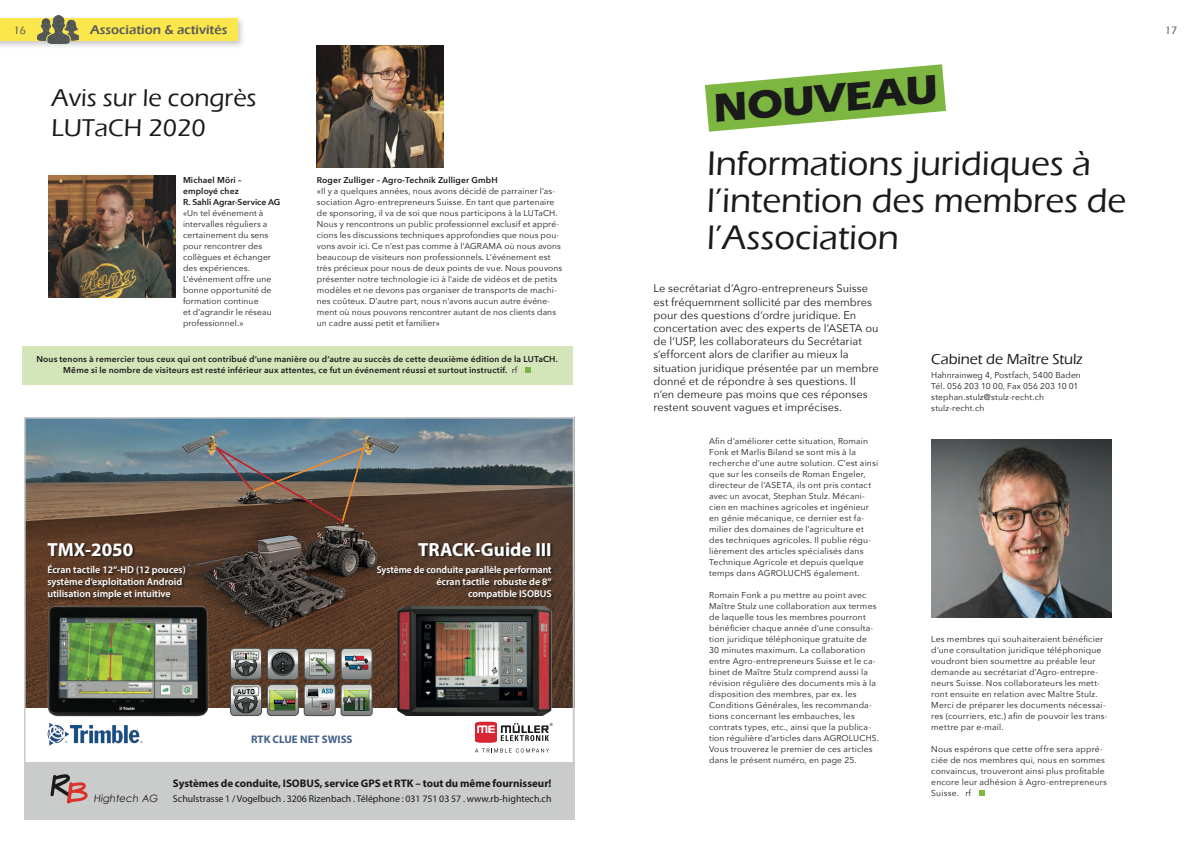
<style>
.page{position:relative;width:1191px;height:842px;background:#fff}
.page>*{position:absolute;margin:0;border:0;box-sizing:border-box;transform-origin:0 0}
.t1{font:700 41.1px "Eras ITC";color:#1a1a1a}
.t2{font:500 35px/37px "Eras ITC";color:#1a1a1a}
.t3{font:500 25px/30px "Eras ITC";color:#1a1a1a}
.t4{font:700 19px "Myriad Pro";color:#fff}
.t5{font:500 15px "Eras ITC";letter-spacing:-.005em;color:#1a1a1a}
.t6{font:600 13px "Eras ITC";color:#585a5a}
.t7{font:11px/13.2px "Avenir Next";color:#1a1a1a}
.t8{font:700 11px "Myriad Pro";color:#1a1a1a}
.t9{font:700 11px "Myriad Pro";color:#446189}
.t10{font:500 11px "Eras ITC";color:#555b5b}
.t11{font:italic 10.2px "Century Gothic";color:#1a1a1a}
.t12{font:600 10px/12px "Myriad Pro";color:#fff;text-align:right}
.t13{font:9.9px "Myriad Pro";color:#1a1a1a}
.t14{font:8.5px/11px "Avenir Next";letter-spacing:.02em;color:#1a1a1a}
.t15{font:600 8.5px/11px "Avenir Next";letter-spacing:.015em;color:#1a1a1a}
.s1{font-weight:400}
</style>
<div class="page">
<img style="left:931px;top:439px;width:180px;height:179px">
<svg style="left:705px;top:64px;width:241px;height:68px"></svg>
<div style="left:0;top:15px;width:246px;height:35px;background:#1a1a1a;opacity:.25"></div>
<div style="left:0;top:18px;width:237px;height:23px;background:#fbe64c"></div>
<img style="left:37px;top:15px;width:41px;height:28px">
<svg style="left:979px;top:791px;width:5px;height:5px"></svg>
<div style="left:24px;top:762px;width:550px;height:58px;background:#cacccb"></div>
<img style="left:27px;top:420px;width:544px;height:287px">
<img style="left:351px;top:426px;width:48px;height:35px">
<svg style="left:216px;top:447px;width:149px;height:76px;background:#685f5a"></svg>
<img style="left:182px;top:426px;width:47px;height:35px">
<svg style="left:267px;top:648px;width:31px;height:68px;background:#797d6b"></svg>
<div style="left:341px;top:684px;width:31px;height:32px;border:1px solid #4c4e4d;border-radius:3px"></div>
<div style="left:304px;top:684px;width:31px;height:32px;border:1px solid #4c4e4d;border-radius:3px"></div>
<svg style="left:304px;top:648px;width:31px;height:67px;background:#999b97"></svg>
<div style="left:230px;top:684px;width:31px;height:32px;border:1px solid #4c4e4d;border-radius:4px"></div>
<svg style="left:230px;top:648px;width:31px;height:67px;background:#82827f"></svg>
<svg style="left:341px;top:648px;width:31px;height:67px;background:#888b80"></svg>
<svg style="left:50px;top:774px;width:38px;height:29px"></svg>
<img style="left:47px;top:603px;width:165px;height:114px">
<img style="left:397px;top:607px;width:155px;height:108px">
<div style="left:378px;top:543px;width:176px;height:60px;background:#1a1a1a;opacity:.75"></div>
<div style="left:48px;top:543px;width:140px;height:60px;background:#1a1a1a;opacity:.75"></div>
<img style="left:47px;top:723px;width:95px;height:23px">
<svg style="left:475px;top:722px;width:78px;height:31px"></svg>
<div style="left:24px;top:417px;width:550px;height:403px;border:2px solid #cacccb"></div>
<div style="left:22px;top:346px;width:550px;height:38px;background:#d5e5ba"></div>
<img style="left:49px;top:176px;width:127px;height:121px">
<img style="left:317px;top:45px;width:127px;height:122px">
<svg style="left:525px;top:368px;width:6px;height:5px"></svg>
<p class="t10" style="left:8px;top:24px;width:20px">516</p>
<h3 class="t6" style="left:90px;top:22px;width:139px">Association &amp; activités</h3>
<h3 class="t3" style="left:51px;top:83px;width:207px">Avis sur le congrès<br>LUTaCH 2020</h3>
<p class="t15" style="left:317px;top:174px;width:182px">Roger Zulliger – Agro-Technik Zulliger GmbH</p>
<p class="t14" style="left:317px;top:185px;width:247px">«Il y a quelques années, nous avons décidé de parrainer l’as&shy;sociation Agro-entrepreneurs Suisse. En tant que partenaire de sponsoring, il va de soi que nous participons à la LUTaCH.<br>Nous y rencontrons un public professionnel exclusif et appré&shy;cions les discussions techniques approfondies que nous pou&shy;vons avoir ici. Ce n'est pas comme à l’AGRAMA où nous avons beaucoup de visiteurs non professionnels. L'événement est très précieux pour nous de deux points de vue. Nous pouvons présenter notre technologie ici à l'aide de vidéos et de petits modèles et ne devons pas organiser de transports de machi&shy;nes coûteux. D'autre part, nous n'avons aucun autre événe&shy;ment où nous pouvons rencontrer autant de nos clients dans un cadre aussi petit et familier»</p>
<p class="t15" style="left:63px;top:354px;width:496px;text-indent:-27px">Nous tenons à remercier tous ceux qui ont contribué d’une manière ou d’autre au succès de cette deuxième édition de la LUTaCH.<br>Même si le nombre de visiteurs est resté inférieur aux attentes, ce fut un événement réussi et surtout instructif. <span class="s1">rf</span></p>
<p class="t15" style="left:183px;top:174px;width:99px">Michael Möri –<br>employé chez<br>R. Sahli Agrar-Service AG</p>
<p class="t14" style="left:183px;top:207px;width:90px">«Un tel événement à intervalles réguliers a certainement du sens pour rencontrer des collègues et échanger des expériences.<br>L'événement offre une bonne opportunité de formation continue<br>et d’agrandir le réseau professionnel.»</p>
<h3 class="t4" style="left:47px;top:537px;width:88px">TMX-2050</h3>
<p class="t12" style="left:47px;top:564px;width:140px;text-align:left">Écran tactile 12“-HD (12 pouces) système d’exploitation Android utilisation simple et intuitive</p>
<h3 class="t4" style="left:418px;top:537px;width:135px">TRACK-Guide III</h3>
<p class="t12" style="left:377px;top:564px;width:176px">Système de conduite parallèle performant écran tactile robuste de 8“<br>compatible ISOBUS</p>
<p class="t9" style="left:251px;top:732px;width:103px">RTK CLUE NET SWISS</p>
<p class="t11" style="left:94px;top:792px;width:66px">Hightech AG</p>
<p class="t8" style="left:173px;top:776px;width:380px">Systèmes de conduite, ISOBUS, service GPS et RTK – tout du même fournisseur!</p>
<p class="t13" style="left:173px;top:793px;width:380px">Schulstrasse 1 / Vogelbuch . 3206 Rizenbach . Téléphone : 031 751 03 57 . www.rb-hightech.ch</p>
<h1 class="t1" style="left:711px;top:85px;width:226px;rotate:-5deg">NOUVEAU</h1>
<h2 class="t2" style="left:707px;top:145px;width:420px">Informations juridiques à l’intention des membres de l’Association</h2>
<p class="t7" style="left:653px;top:281px;width:227px">Le secrétariat d’Agro-entrepreneurs Suisse est fréquemment sollicité par des membres pour des questions d’ordre juridique. En concertation avec des experts de l’ASETA ou de l’USP, les collaborateurs du Secrétariat s’efforcent alors de clarifier au mieux la situation juridique présentée par un membre donné et de répondre à ses questions. Il n’en demeure pas moins que ces réponses restent souvent vagues et imprécises.</p>
<p class="t14" style="left:709px;top:436px;width:170px">Afin d’améliorer cette situation, Romain Fonk et Marlis Biland se sont mis à la recherche d’une autre solution. C’est ainsi que sur les conseils de Roman Engeler, directeur de l’ASETA, ils ont pris contact avec un avocat, Stephan Stulz. Mécani&shy;cien en machines agricoles et ingénieur en génie mécanique, ce dernier est fa&shy;milier des domaines de l’agriculture et des techniques agricoles. Il publie régu&shy;lièrement des articles spécialisés dans Technique Agricole et depuis quelque temps dans AGROLUCHS également.</p>
<p class="t14" style="left:709px;top:589px;width:171px">Romain Fonk a pu mettre au point avec Maître Stulz une collaboration aux termes de laquelle tous les membres pourront bénéficier chaque année d’une consulta&shy;tion juridique téléphonique gratuite de 30 minutes maximum. La collaboration entre Agro-entrepreneurs Suisse et le ca&shy;binet de Maître Stulz comprend aussi la révision régulière des documents mis à la disposition des membres, par ex. les Conditions Générales, les recommanda&shy;tions concernant les embauches, les contrats types, etc., ainsi que la publica&shy;tion régulière d’articles dans AGROLUCHS.<br>Vous trouverez le premier de ces articles dans le présent numéro, en page 25.</p>
<h3 class="t5" style="left:931px;top:351px;width:153px">Cabinet de Maître Stulz</h3>
<p class="t14" style="left:931px;top:369px;width:151px">Hahnrainweg 4, Postfach, 5400 Baden<br>Tél. 056 203 10 00, Fax 056 203 10 01 stephan.stulz@stulz-recht.ch stulz-recht.ch</p>
<p class="t14" style="left:931px;top:633px;width:178px">Les membres qui souhaiteraient bénéficier d’une consultation juridique téléphonique voudront bien soumettre au préable leur demande au secrétariat d’Agro-entrepre&shy;neurs Suisse. Nos collaborateurs les mett&shy;ront ensuite en relation avec Maître Stulz.<br>Merci de préparer les documents nécessai&shy;res (courriers, etc.) afin de pouvoir les trans&shy;mettre par e-mail.</p>
<p class="t14" style="left:931px;top:743px;width:177px">Nous espérons que cette offre sera appré&shy;ciée de nos membres qui, nous en sommes convaincus, trouveront ainsi plus profitable encore leur adhésion à Agro-entrepreneurs Suisse. rf</p>
<p class="t10" style="left:1164px;top:24px;width:14px">17</p>
</div>
